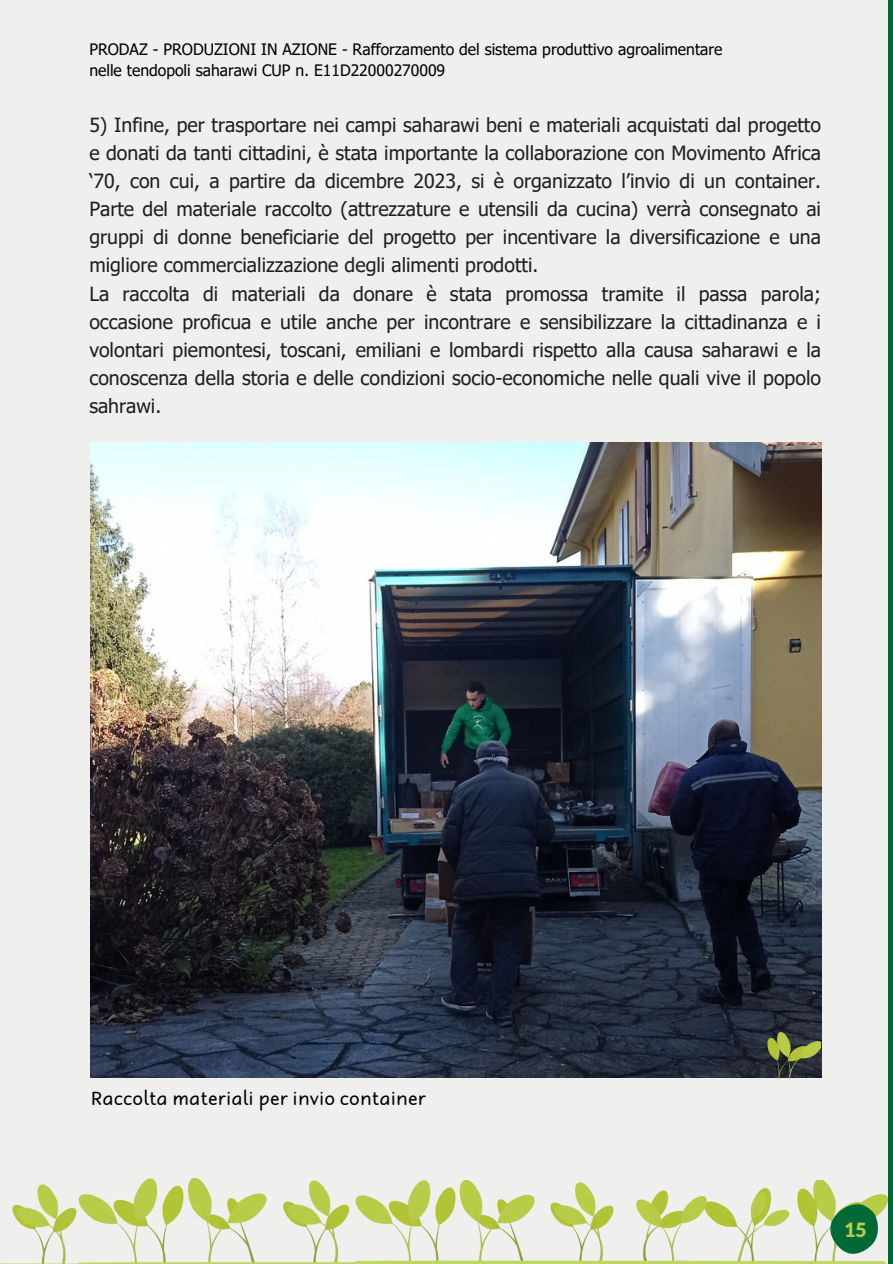
<style>
.page{position:relative;width:893px;height:1264px;background:#fff}
.page>*{position:absolute;margin:0;border:0;box-sizing:border-box;transform-origin:0 0}
.t1{font:19.5px/28.2px "Tahoma";color:#201e1e}
.t2{font:900 19.5px "Lato";color:#b9cc48}
.t3{font:18px "Robaga Rounded";color:#000}
.t4{font:15.75px/21.3px "Tahoma";color:#000}
</style>
<div class="page">
<div style="left:0;top:0;width:892px;height:1263px;background:#efefed"></div>
<img style="left:362px;top:1180px;width:525px;height:83px">
<svg style="left:819px;top:1197px;width:61px;height:66px"></svg>
<div style="left:887px;top:0;width:5px;height:1263px;background:#016938"></div>
<img style="left:91px;top:442px;width:730px;height:635px">
<img style="left:763px;top:1032px;width:57px;height:46px">
<img style="left:89px;top:1178px;width:273px;height:85px">
<img style="left:12px;top:1184px;width:77px;height:79px">
<p class="t4" style="left:89px;top:38px;width:634px">PRODAZ - PRODUZIONI IN AZIONE - Rafforzamento del sistema produttivo agroalimentare nelle tendopoli saharawi CUP n. E11D22000270009</p>
<p class="t1" style="left:89px;top:110px;width:733px">5) Infine, per trasportare nei campi saharawi beni e materiali acquistati dal progetto e donati da tanti cittadini, è stata importante la collaborazione con Movimento Africa ‘70, con cui, a partire da dicembre 2023, si è organizzato l’invio di un container.<br>Parte del materiale raccolto (attrezzature e utensili da cucina) verrà consegnato ai gruppi di donne beneficiarie del progetto per incentivare la diversificazione e una migliore commercializzazione degli alimenti prodotti.<br>La raccolta di materiali da donare è stata promossa tramite il passa parola; occasione proficua e utile anche per incontrare e sensibilizzare la cittadinanza e i volontari piemontesi, toscani, emiliani e lombardi rispetto alla causa saharawi e la conoscenza della storia e delle condizioni socio-economiche nelle quali vive il popolo sahrawi.</p>
<p class="t3" style="left:91px;top:1088px;width:337px">Raccolta materiali per invio container</p>
<p class="t2" style="left:844px;top:1217px;width:24px">15</p>
</div>
